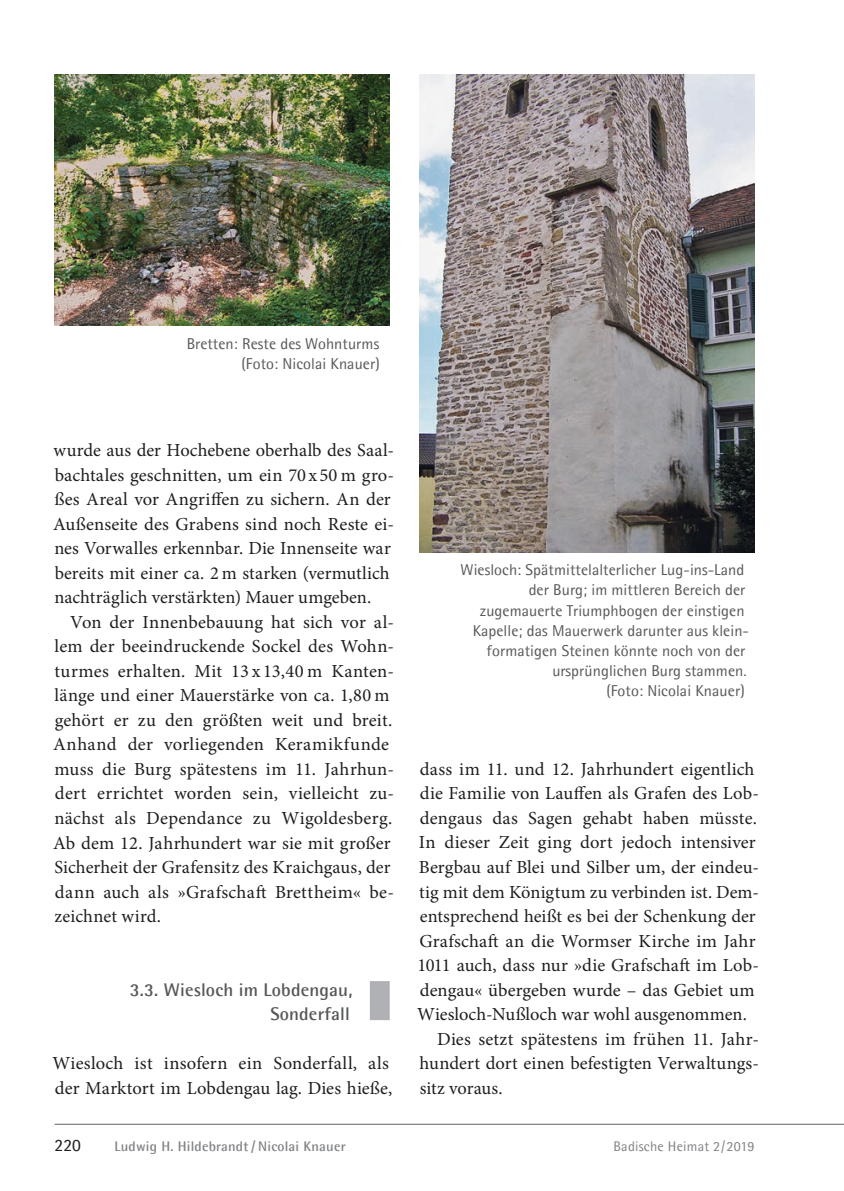
<style>
.page{position:relative;width:844px;height:1191px;background:#fff}
.page>*{position:absolute;margin:0;border:0;box-sizing:border-box;transform-origin:0 0}
.t1{font:18.38px/24.5px "Minion Pro";letter-spacing:.005em;color:#1d1e1f}
.t2{font:700 18.38px/24.5px "Agfa Rotis Semisans";letter-spacing:.01em;color:#57585a;text-align:right}
.t3{font:17.5px "Agfa Rotis Semisans";color:#1d1e1f}
.t4{font:15.75px/20.1px "Agfa Rotis Semisans";letter-spacing:.005em;color:#57585a;text-align:right}
.t5{font:700 14px "Agfa Rotis Semisans";letter-spacing:.015em;color:#808285}
.t6{font:14px "Agfa Rotis Semisans";letter-spacing:.015em;color:#808285}
</style>
<div class="page">
<hr style="left:55px;top:1124px;width:788px;height:1px;background:#636366">
<div style="left:370px;top:981px;width:19px;height:39px;background:#b0b1b5"></div>
<img style="left:55px;top:74px;width:334px;height:251px">
<img style="left:419px;top:74px;width:335px;height:478px">
<p class="t4" style="left:187px;top:333px;width:194px">Bretten: Reste des Wohnturms (Foto: Nicolai Knauer)</p>
<p class="t1" style="left:53px;top:440px;width:342px">wurde aus der Hochebene oberhalb des Saal-</p>
<p class="t1" style="left:55px;top:464px;width:341px">bachtales geschnitten, um ein 70 x 50 m gro-</p>
<p class="t1" style="left:54px;top:489px;width:338px">ßes Areal vor Angriffen zu sichern. An der</p>
<p class="t1" style="left:53px;top:513px;width:342px">Außenseite des Grabens sind noch Reste ei-</p>
<p class="t1" style="left:54px;top:538px;width:338px">nes Vorwalles erkennbar. Die Innenseite war</p>
<p class="t1" style="left:55px;top:562px;width:336px">bereits mit einer ca. 2 m starken (vermutlich</p>
<p class="t1" style="left:54px;top:587px;width:318px">nachträglich verstärkten) Mauer umgeben.</p>
<p class="t1" style="left:70px;top:611px;width:325px">Von der Innenbebauung hat sich vor al-</p>
<p class="t1" style="left:55px;top:636px;width:341px">lem der beeindruckende Sockel des Wohn-</p>
<p class="t1" style="left:54px;top:660px;width:341px">turmes erhalten. Mit 13 x 13,40 m Kanten-</p>
<p class="t1" style="left:55px;top:685px;width:336px">länge und einer Mauerstärke von ca. 1,80 m</p>
<p class="t1" style="left:55px;top:709px;width:339px">gehört er zu den größten weit und breit.</p>
<p class="t1" style="left:53px;top:734px;width:337px">Anhand der vorliegenden Keramikfunde</p>
<p class="t1" style="left:54px;top:758px;width:341px">muss die Burg spätestens im 11. Jahrhun-</p>
<p class="t1" style="left:55px;top:782px;width:340px">dert errichtet worden sein, vielleicht zu-</p>
<p class="t1" style="left:54px;top:807px;width:339px">nächst als Dependance zu Wigoldesberg.</p>
<p class="t1" style="left:53px;top:832px;width:339px">Ab dem 12. Jahrhundert war sie mit großer</p>
<p class="t1" style="left:54px;top:856px;width:337px">Sicherheit der Grafensitz des Kraichgaus, der</p>
<p class="t1" style="left:55px;top:881px;width:340px">dann auch als »Grafschaft Brettheim« be-</p>
<p class="t1" style="left:54px;top:905px;width:108px">zeichnet wird.</p>
<p class="t2" style="left:130px;top:976px;width:224px">3.3. Wiesloch im Lobdengau,<br>Sonderfall</p>
<p class="t1" style="left:52px;top:1052px;width:341px">Wiesloch ist insofern ein Sonderfall, als der Marktort im Lobdengau lag. Dies hieße,</p>
<p class="t4" style="left:460px;top:560px;width:290px">Wiesloch: Spätmittelalterlicher Lug-ins-Land der Burg; im mittleren Bereich der zugemauerte Triumphbogen der einstigen Kapelle; das Mauerwerk darunter aus klein&shy;formatigen Steinen könnte noch von der ursprünglichen Burg stammen.<br>(Foto: Nicolai Knauer)</p>
<p class="t1" style="left:420px;top:758px;width:336px">dass im 11. und 12. Jahrhundert eigentlich</p>
<p class="t1" style="left:420px;top:783px;width:340px">die Familie von Lauffen als Grafen des Lob-</p>
<p class="t1" style="left:420px;top:807px;width:339px">dengaus das Sagen gehabt haben müsste.</p>
<p class="t1" style="left:419px;top:831px;width:338px">In dieser Zeit ging dort jedoch intensiver</p>
<p class="t1" style="left:419px;top:856px;width:341px">Bergbau auf Blei und Silber um, der eindeu-</p>
<p class="t1" style="left:419px;top:881px;width:341px">tig mit dem Königtum zu verbinden ist. Dem-</p>
<p class="t1" style="left:420px;top:905px;width:337px">entsprechend heißt es bei der Schenkung der</p>
<p class="t1" style="left:419px;top:930px;width:338px">Grafschaft an die Wormser Kirche im Jahr</p>
<p class="t1" style="left:417px;top:954px;width:343px">1011 auch, dass nur »die Grafschaft im Lob-</p>
<p class="t1" style="left:420px;top:979px;width:336px">dengau« übergeben wurde – das Gebiet um</p>
<p class="t1" style="left:417px;top:1003px;width:331px">Wiesloch-Nußloch war wohl ausgenommen.</p>
<p class="t1" style="left:437px;top:1028px;width:323px">Dies setzt spätestens im frühen 11. Jahr-</p>
<p class="t1" style="left:419px;top:1052px;width:341px">hundert dort einen befestigten Verwaltungs-</p>
<p class="t1" style="left:419px;top:1077px;width:84px">sitz voraus.</p>
<p class="t3" style="left:55px;top:1134px;width:28px">220</p>
<p class="t5" style="left:114px;top:1137px;width:232px">Ludwig H. Hildebrandt / Nicolai Knauer</p>
<p class="t6" style="left:613px;top:1137px;width:142px">Badische Heimat 2 / 2019</p>
</div>
